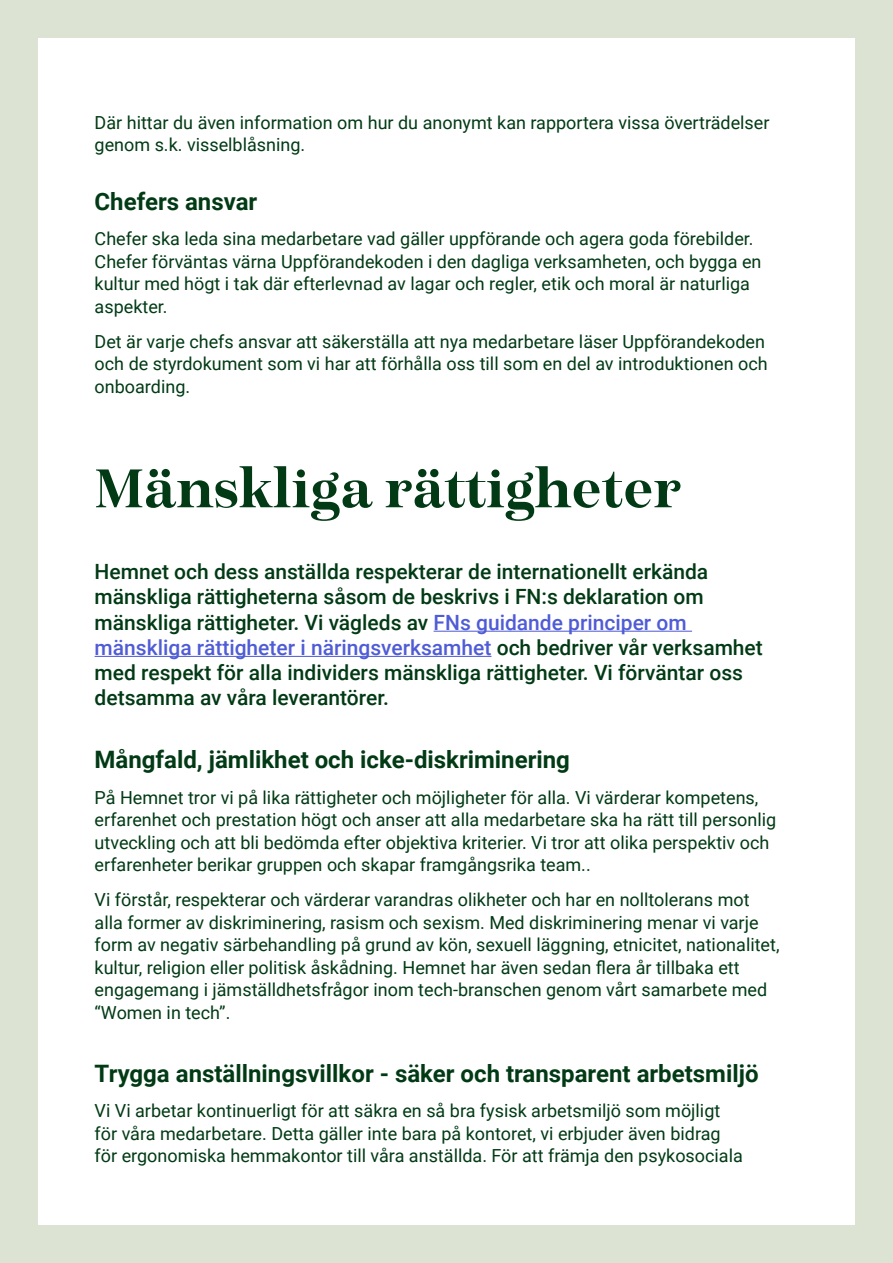
<style>
.page{position:relative;width:893px;height:1263px;background:#dce3d3}
.page>*{position:absolute;margin:0;border:0;box-sizing:border-box;transform-origin:0 0}
.t1{font:600 54px "Hemnet Bonad";color:#013a14}
.t2{font:700 24px "Roboto";color:#013a14}
.t3{font:500 21px/25.2px "Roboto";color:#013a14}
.t4{font:18px/22.5px "Roboto";color:#013a14}
.s1{color:#4f5cd6}
</style>
<div class="page">
<div style="left:38px;top:38px;width:817px;height:1187px;background:#fff"></div>
<hr style="left:434px;top:631px;width:258px;height:1px;background:#4f5cd6">
<hr style="left:95px;top:656px;width:396px;height:1px;background:#4f5cd6">
<p class="t4" style="left:95px;top:111px;width:676px">Där hittar du även information om hur du anonymt kan rapportera vissa överträdelser genom s.k. visselblåsning.</p>
<p class="t2" style="left:95px;top:185px;width:164px">Chefers ansvar</p>
<p class="t4" style="left:95px;top:227px;width:668px">Chefer ska leda sina medarbetare vad gäller uppförande och agera goda förebilder.<br>Chefer förväntas värna Uppförandekoden i den dagliga verksamheten, och bygga en kultur med högt i tak där efterlevnad av lagar och regler, etik och moral är naturliga aspekter.</p>
<p class="t4" style="left:95px;top:330px;width:675px">Det är varje chefs ansvar att säkerställa att nya medarbetare läser Uppförandekoden och de styrdokument som vi har att förhålla oss till som en del av introduktionen och onboarding.</p>
<p class="t1" style="left:95px;top:453px;width:588px">Mänskliga rättigheter</p>
<p class="t3" style="left:95px;top:558px;width:670px">Hemnet och dess anställda respekterar de internationellt erkända mänskliga rättigheterna såsom de beskrivs i FN:s deklaration om mänskliga rättigheter. Vi vägleds av <span class="s1">FNs guidande principer om mänskliga rättigheter i näringsverksamhet</span> och bedriver vår verksamhet med respekt för alla individers mänskliga rättigheter. Vi förväntar oss detsamma av våra leverantörer.</p>
<p class="t2" style="left:95px;top:743px;width:477px">Mångfald, jämlikhet och icke-diskriminering</p>
<p class="t4" style="left:95px;top:785px;width:683px">På Hemnet tror vi på lika rättigheter och möjligheter för alla. Vi värderar kompetens, erfarenhet och prestation högt och anser att alla medarbetare ska ha rätt till personlig utveckling och att bli bedömda efter objektiva kriterier. Vi tror att olika perspektiv och erfarenheter berikar gruppen och skapar framgångsrika team..</p>
<p class="t4" style="left:95px;top:888px;width:686px">Vi förstår, respekterar och värderar varandras olikheter och har en nolltolerans mot alla former av diskriminering, rasism och sexism. Med diskriminering menar vi varje form av negativ särbehandling på grund av kön, sexuell läggning, etnicitet, nationalitet, kultur, religion eller politisk åskådning. Hemnet har även sedan flera år tillbaka ett engagemang i jämställdhetsfrågor inom tech-branschen genom vårt samarbete med “Women in tech”.</p>
<p class="t2" style="left:95px;top:1056px;width:665px">Trygga anställningsvillkor - säker och transparent arbetsmiljö</p>
<p class="t4" style="left:95px;top:1099px;width:650px">Vi Vi arbetar kontinuerligt för att säkra en så bra fysisk arbetsmiljö som möjligt för våra medarbetare. Detta gäller inte bara på kontoret, vi erbjuder även bidrag för ergonomiska hemmakontor till våra anställda. För att främja den psykosociala</p>
</div>
